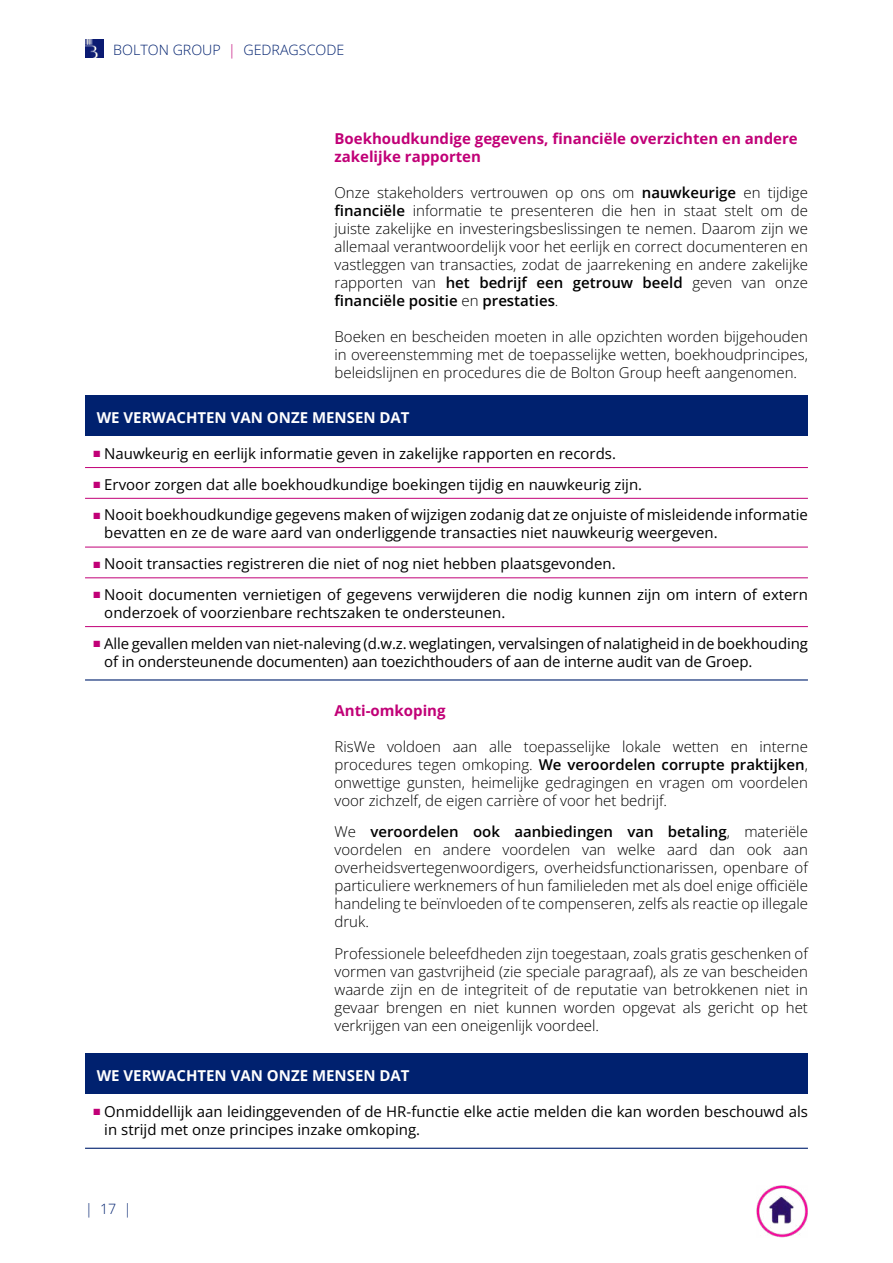
<style>
.page{position:relative;width:893px;height:1263px;background:#fff}
.page>*{position:absolute;margin:0;border:0;box-sizing:border-box;transform-origin:0 0}
.t1{font:300 15px/18px "Open Sans";color:#000;text-align:justify}
.t2{font:15px/18px "Open Sans";color:#000}
.t3{font:700 15px/18px "Open Sans";color:#c10077}
.t4{font:700 15px "Open Sans";color:#fff}
.t5{font:300 14.25px "Open Sans";color:#00216f}
.s1{color:#c10077}
.s2{font-weight:600}
</style>
<div class="page">
<div style="left:85px;top:395px;width:723px;height:41px;background:#00216f"></div>
<hr style="left:85px;top:467px;width:723px;height:1px;background:#c10077">
<hr style="left:85px;top:498px;width:723px;height:1px;background:#c10077">
<hr style="left:85px;top:547px;width:723px;height:1px;background:#c10077">
<hr style="left:85px;top:578px;width:723px;height:1px;background:#c10077">
<hr style="left:85px;top:626px;width:723px;height:1px;background:#c10077">
<hr style="left:85px;top:679px;width:723px;height:1px;background:#00216f">
<div style="left:85px;top:1053px;width:723px;height:41px;background:#00216f"></div>
<hr style="left:85px;top:1148px;width:723px;height:1px;background:#00216f">
<img style="left:85px;top:40px;width:18px;height:18px">
<img style="left:756px;top:1185px;width:52px;height:52px">
<p class="t5" style="left:113px;top:40px;width:232px">BOLTON GROUP <span class="s1">|</span> GEDRAGSCODE</p>
<p class="t3" style="left:334px;top:129px;width:465px">Boekhoudkundige gegevens, financiële overzichten en andere zakelijke rapporten</p>
<p class="t1" style="left:334px;top:183px;width:475px">Onze stakeholders vertrouwen op ons om <span class="s2">nauwkeurige</span> en tijdige <span class="s2">financiële</span> informatie te presenteren die hen in staat stelt om de juiste zakelijke en investeringsbeslissingen te nemen. Daarom zijn we allemaal verantwoordelijk voor het eerlijk en correct documenteren en vastleggen van transacties, zodat de jaarrekening en andere zakelijke rapporten van <span class="s2">het bedrijf een getrouw beeld</span> geven van onze <span class="s2">financiële positie</span> en <span class="s2">prestaties</span>.</p>
<p class="t1" style="left:334px;top:327px;width:475px">Boeken en bescheiden moeten in alle opzichten worden bijgehouden in overeenstemming met de toepasselijke wetten, boekhoudprincipes, beleidslijnen en procedures die de Bolton Group heeft aangenomen.</p>
<p class="t4" style="left:97px;top:407px;width:314px">WE VERWACHTEN VAN ONZE MENSEN DAT</p>
<p class="t2" style="left:94px;top:444px;width:524px"><span class="s1">■</span> Nauwkeurig en eerlijk informatie geven in zakelijke rapporten en records.</p>
<p class="t2" style="left:94px;top:475px;width:550px"><span class="s1">■</span> Ervoor zorgen dat alle boekhoudkundige boekingen tijdig en nauwkeurig zijn.</p>
<p class="t2" style="left:104px;top:505px;width:705px;text-indent:-11px"><span class="s1">■</span> Nooit boekhoudkundige gegevens maken of wijzigen zodanig dat ze onjuiste of misleidende informatie bevatten en ze de ware aard van onderliggende transacties niet nauwkeurig weergeven.</p>
<p class="t2" style="left:94px;top:554px;width:524px"><span class="s1">■</span> Nooit transacties registreren die niet of nog niet hebben plaatsgevonden.</p>
<p class="t2" style="left:104px;top:585px;width:705px;text-indent:-11px"><span class="s1">■</span> Nooit documenten vernietigen of gegevens verwijderen die nodig kunnen zijn om intern of extern onderzoek of voorzienbare rechtszaken te ondersteunen.</p>
<p class="t2" style="left:104px;top:634px;width:705px;text-indent:-11px"><span class="s1">■</span> Alle gevallen melden van niet-naleving (d.w.z. weglatingen, vervalsingen of nalatigheid in de boekhouding of in ondersteunende documenten) aan toezichthouders of aan de interne audit van de Groep.</p>
<p class="t3" style="left:334px;top:701px;width:113px">Anti-omkoping</p>
<p class="t1" style="left:334px;top:737px;width:475px">RisWe voldoen aan alle toepasselijke lokale wetten en interne procedures tegen omkoping. <span class="s2">We veroordelen corrupte praktijken</span>, onwettige gunsten, heimelijke gedragingen en vragen om voordelen voor zichzelf, de eigen carrière of voor het bedrijf.</p>
<p class="t1" style="left:334px;top:822px;width:475px">We <span class="s2">veroordelen ook aanbiedingen van betaling</span>, materiële voordelen en andere voordelen van welke aard dan ook aan overheidsvertegenwoordigers, overheidsfunctionarissen, openbare of particuliere werknemers of hun familieleden met als doel enige officiële handeling te beïnvloeden of te compenseren, zelfs als reactie op illegale druk.</p>
<p class="t1" style="left:335px;top:944px;width:475px">Professionele beleefdheden zijn toegestaan, zoals gratis geschenken of vormen van gastvrijheid (zie speciale paragraaf), als ze van bescheiden waarde zijn en de integriteit of de reputatie van betrokkenen niet in gevaar brengen en niet kunnen worden opgevat als gericht op het verkrijgen van een oneigenlijk voordeel.</p>
<p class="t4" style="left:97px;top:1065px;width:314px">WE VERWACHTEN VAN ONZE MENSEN DAT</p>
<p class="t2" style="left:104px;top:1102px;width:705px;text-indent:-11px"><span class="s1">■</span> Onmiddellijk aan leidinggevenden of de HR-functie elke actie melden die kan worden beschouwd als in strijd met onze principes inzake omkoping.</p>
<p class="t5" style="left:85px;top:1199px;width:48px">| 17 |</p>
</div>
